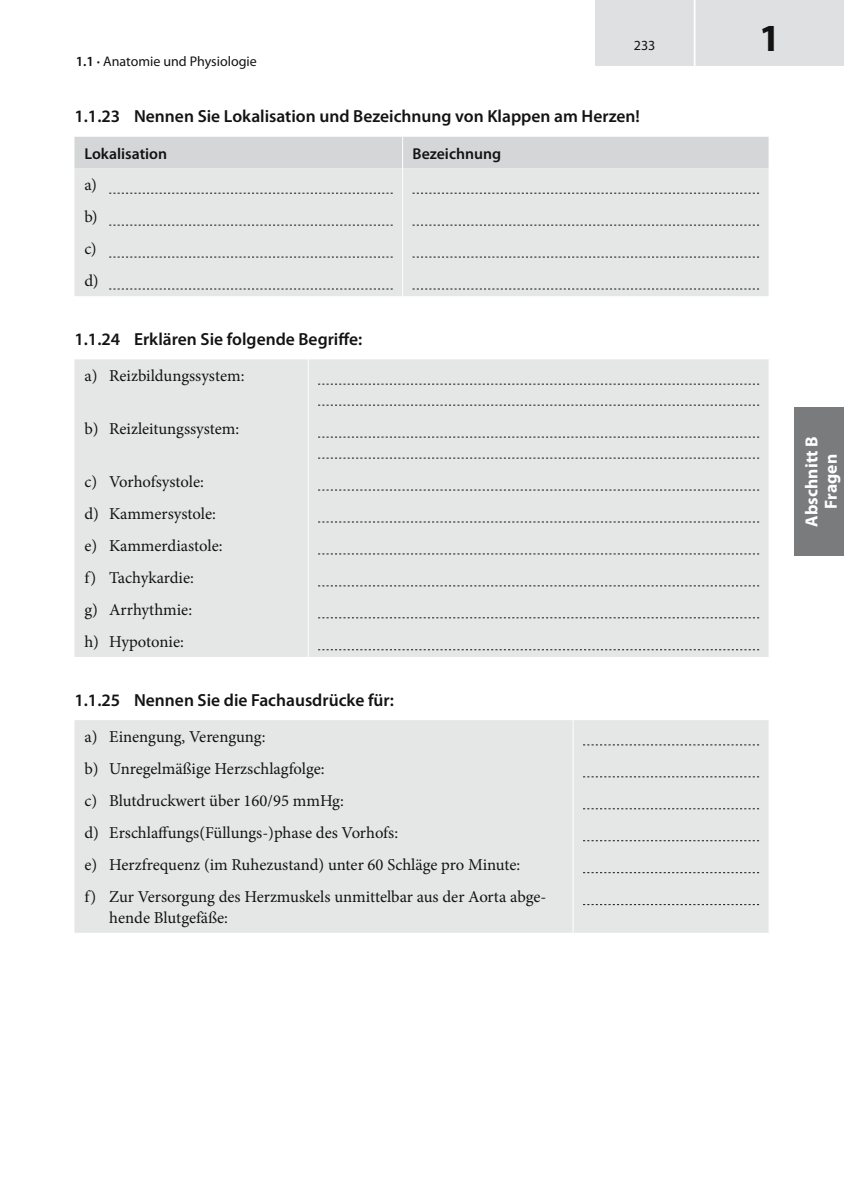
<style>
.page{position:relative;width:844px;height:1201px;background:#fff}
.page>*{position:absolute;margin:0;border:0;box-sizing:border-box;transform-origin:0 0}
.t1{font:700 38.5px "Myriad Pro";color:#141314}
.t2{font:600 17.5px "Myriad Pro";color:#141314}
.t3{font:700 17.5px/19.2px "Myriad Pro";letter-spacing:.005em;color:#fff;text-align:center}
.t4{font:16.62px/31.8px "Minion Pro";color:#141314}
.t5{font:600 15.75px "Myriad Pro";color:#141314}
.t6{font:14px "Myriad Pro";color:#141314}
.s1{font-weight:600}
</style>
<div class="page">
<div style="left:794px;top:407px;width:49px;height:149px;background:#7a7b7d"></div>
<div style="left:595px;top:0;width:248px;height:66px;background:#dfe0e1"></div>
<hr style="left:693px;top:0;width:2px;height:67px;background:#fff">
<div style="left:74px;top:137px;width:694px;height:31px;background:#d4d6d7"></div>
<div style="left:74px;top:168px;width:694px;height:128px;background:#e5e6e6"></div>
<hr style="left:402px;top:137px;width:1px;height:31px;background:#fff">
<hr style="left:402px;top:168px;width:1px;height:32px;background:#fff">
<hr style="left:402px;top:200px;width:1px;height:32px;background:#fff">
<hr style="left:402px;top:232px;width:1px;height:32px;background:#fff">
<hr style="left:402px;top:264px;width:1px;height:32px;background:#fff">
<svg style="left:109px;top:193px;width:283px;height:1px"></svg>
<svg style="left:412px;top:193px;width:347px;height:1px"></svg>
<svg style="left:109px;top:225px;width:283px;height:1px"></svg>
<svg style="left:412px;top:225px;width:347px;height:1px"></svg>
<svg style="left:109px;top:257px;width:283px;height:1px"></svg>
<svg style="left:412px;top:257px;width:347px;height:1px"></svg>
<svg style="left:109px;top:289px;width:283px;height:1px"></svg>
<svg style="left:412px;top:289px;width:347px;height:1px"></svg>
<div style="left:74px;top:359px;width:694px;height:298px;background:#e5e6e6"></div>
<hr style="left:307px;top:359px;width:1px;height:53px;background:#fff">
<hr style="left:307px;top:412px;width:1px;height:53px;background:#fff">
<hr style="left:307px;top:465px;width:1px;height:32px;background:#fff">
<hr style="left:307px;top:497px;width:1px;height:32px;background:#fff">
<hr style="left:307px;top:529px;width:1px;height:32px;background:#fff">
<hr style="left:307px;top:561px;width:1px;height:32px;background:#fff">
<hr style="left:307px;top:593px;width:1px;height:32px;background:#fff">
<hr style="left:307px;top:625px;width:1px;height:32px;background:#fff">
<svg style="left:318px;top:384px;width:441px;height:1px"></svg>
<svg style="left:318px;top:405px;width:441px;height:1px"></svg>
<svg style="left:318px;top:437px;width:441px;height:1px"></svg>
<svg style="left:318px;top:458px;width:441px;height:1px"></svg>
<svg style="left:318px;top:490px;width:441px;height:1px"></svg>
<svg style="left:318px;top:521px;width:441px;height:1px"></svg>
<svg style="left:318px;top:553px;width:441px;height:1px"></svg>
<svg style="left:318px;top:585px;width:441px;height:1px"></svg>
<svg style="left:318px;top:617px;width:441px;height:1px"></svg>
<svg style="left:318px;top:649px;width:441px;height:1px"></svg>
<div style="left:74px;top:720px;width:694px;height:212px;background:#e5e6e6"></div>
<hr style="left:572px;top:720px;width:1px;height:32px;background:#fff">
<hr style="left:572px;top:752px;width:1px;height:32px;background:#fff">
<hr style="left:572px;top:784px;width:1px;height:32px;background:#fff">
<hr style="left:572px;top:816px;width:1px;height:32px;background:#fff">
<hr style="left:572px;top:848px;width:1px;height:31px;background:#fff">
<hr style="left:572px;top:879px;width:1px;height:53px;background:#fff">
<svg style="left:583px;top:744px;width:176px;height:1px"></svg>
<svg style="left:583px;top:776px;width:176px;height:1px"></svg>
<svg style="left:583px;top:808px;width:176px;height:1px"></svg>
<svg style="left:583px;top:840px;width:176px;height:1px"></svg>
<svg style="left:583px;top:872px;width:176px;height:1px"></svg>
<svg style="left:583px;top:904px;width:176px;height:1px"></svg>
<p class="t6" style="left:76px;top:52px;width:182px"><span class="s1">1.1 ·</span> Anatomie und Physiologie</p>
<p class="t6" style="left:633px;top:36px;width:23px">233</p>
<p class="t2" style="left:74px;top:110px;width:567px">1.1.23 Nennen Sie Lokalisation und Bezeichnung von Klappen am Herzen!</p>
<p class="t5" style="left:84px;top:147px;width:84px">Lokalisation</p>
<p class="t5" style="left:412px;top:147px;width:90px">Bezeichnung</p>
<p class="t4" style="left:84px;top:170px;width:16px">a) b) c) d)</p>
<p class="t2" style="left:74px;top:332px;width:289px">1.1.24 Erklären Sie folgende Begriffe:</p>
<p class="t4" style="left:84px;top:361px;width:162px">a) Reizbildungssystem:</p>
<p class="t4" style="left:84px;top:414px;width:156px">b) Reizleitungssystem:</p>
<p class="t4" style="left:84px;top:467px;width:140px">c) Vorhofsystole:<br>d) Kammersystole: e) Kammerdiastole: f) Tachykardie:<br>g) Arrhythmie:<br>h) Hypotonie:</p>
<p class="t2" style="left:74px;top:693px;width:321px">1.1.25 Nennen Sie die Fachausdrücke für:</p>
<p class="t4" style="left:84px;top:722px;width:463px">a) Einengung, Verengung:<br>b) Unregelmäßige Herzschlagfolge:<br>c) Blutdruckwert über 160/95 mmHg:<br>d) Erschlaffungs(Füllungs-)phase des Vorhofs:<br>e) Herzfrequenz (im Ruhezustand) unter 60 Schläge pro Minute:<br>f) Zur Versorgung des Herzmuskels unmittelbar aus der Aorta abge-</p>
<p class="t4" style="left:109px;top:903px;width:120px">hende Blutgefäße:</p>
<h1 class="t1" style="left:758px;top:13px;width:23px">1</h1>
<p class="t3" style="left:801px;top:526px;width:92px;rotate:-90deg">Abschnitt B<br>Fragen</p>
</div>
